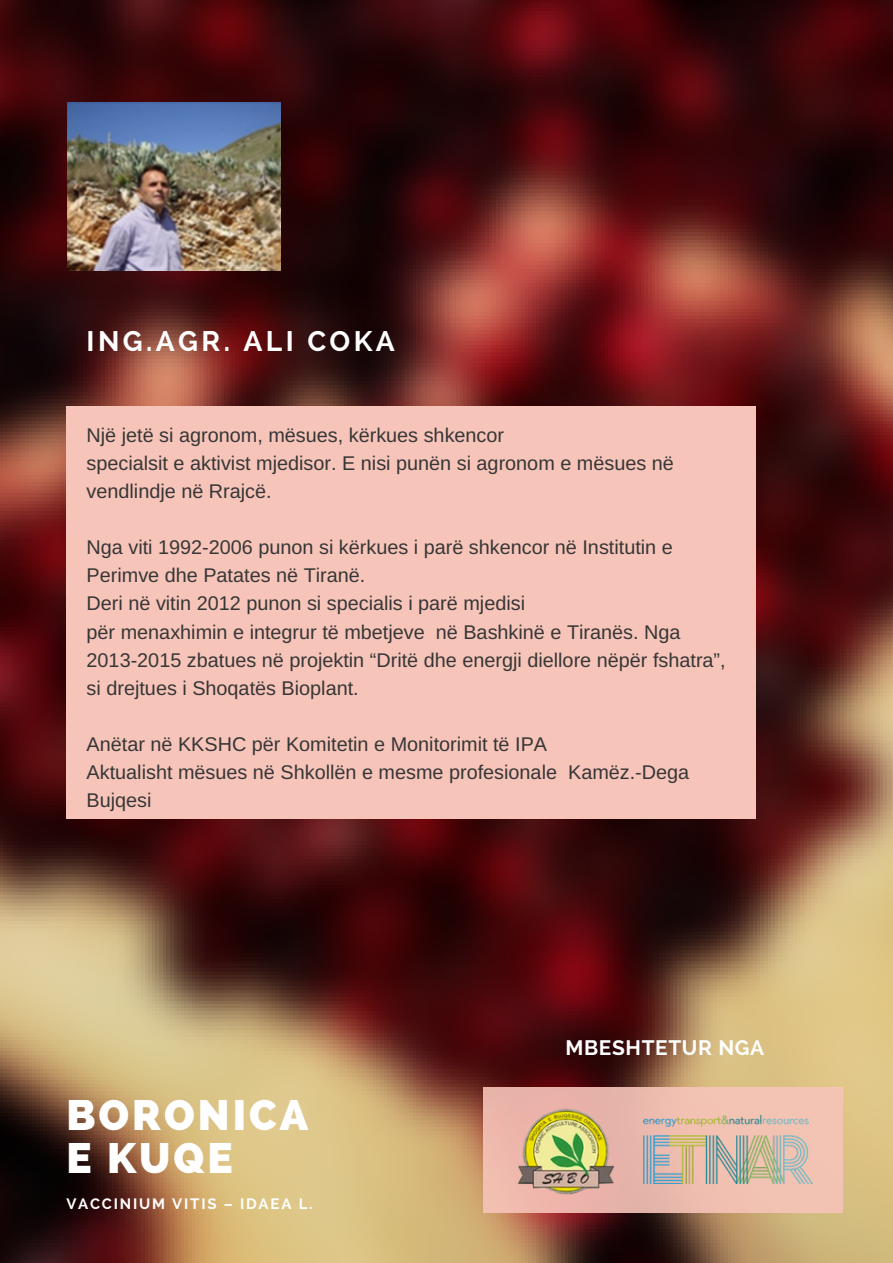
<style>
.page{position:relative;width:893px;height:1263px;background:#fff}
.page>*{position:absolute;margin:0;border:0;box-sizing:border-box;transform-origin:0 0}
.t1{font:800 42.3px/42.8px "Raleway";letter-spacing:.07em;color:#fff}
.t2{font:700 28.05px "Raleway";letter-spacing:.12em;color:#fff}
.t3{font:700 20.85px "Raleway";letter-spacing:.03em;color:#fff}
.t4{font:19.8px/28px "Arimo";color:#363636}
.t5{font:700 15px "Raleway";letter-spacing:.12em;color:#fff}
</style>
<div class="page">
<img style="left:0;top:0;width:892px;height:1262px">
<div style="left:483px;top:1088px;width:359px;height:125px;background:linear-gradient(to bottom,#f0bfb0,#eebeb0)"></div>
<img style="left:502px;top:1094px;width:130px;height:119px">
<img style="left:643px;top:1115px;width:169px;height:69px">
<div style="left:66px;top:406px;width:689px;height:412px;background:#f6c4b9"></div>
<img style="left:67px;top:102px;width:213px;height:169px">
<h2 class="t2" style="left:87px;top:325px;width:310px">ING.AGR. ALI COKA</h2>
<p class="t4" style="left:87px;top:421px;width:588px">Një jetë si agronom, mësues, kërkues shkencor<br>specialsit e aktivist mjedisor. E nisi punën si agronom e mësues në vendlindje në Rrajcë.</p>
<p class="t4" style="left:87px;top:533px;width:640px">Nga viti 1992-2006 punon si kërkues i parë shkencor në Institutin e Perimve dhe Patates në Tiranë.<br>Deri në vitin 2012 punon si specialis i parë mjedisi<br>për menaxhimin e integrur të mbetjeve në Bashkinë e Tiranës. Nga 2013-2015 zbatues në projektin “Dritë dhe energji diellore nëpër fshatra”, si drejtues i Shoqatës Bioplant.</p>
<p class="t4" style="left:87px;top:730px;width:604px">Anëtar në KKSHC për Komitetin e Monitorimit të IPA<br>Aktualisht mësues në Shkollën e mesme profesionale Kamëz.-Dega<br>Bujqesi</p>
<h1 class="t1" style="left:66px;top:1094px;width:243px">BORONICA<br>E KUQE</h1>
<p class="t5" style="left:66px;top:1195px;width:248px">VACCINIUM VITIS – IDAEA L.</p>
<p class="t3" style="left:565px;top:1035px;width:200px">MBESHTETUR NGA</p>
</div>
